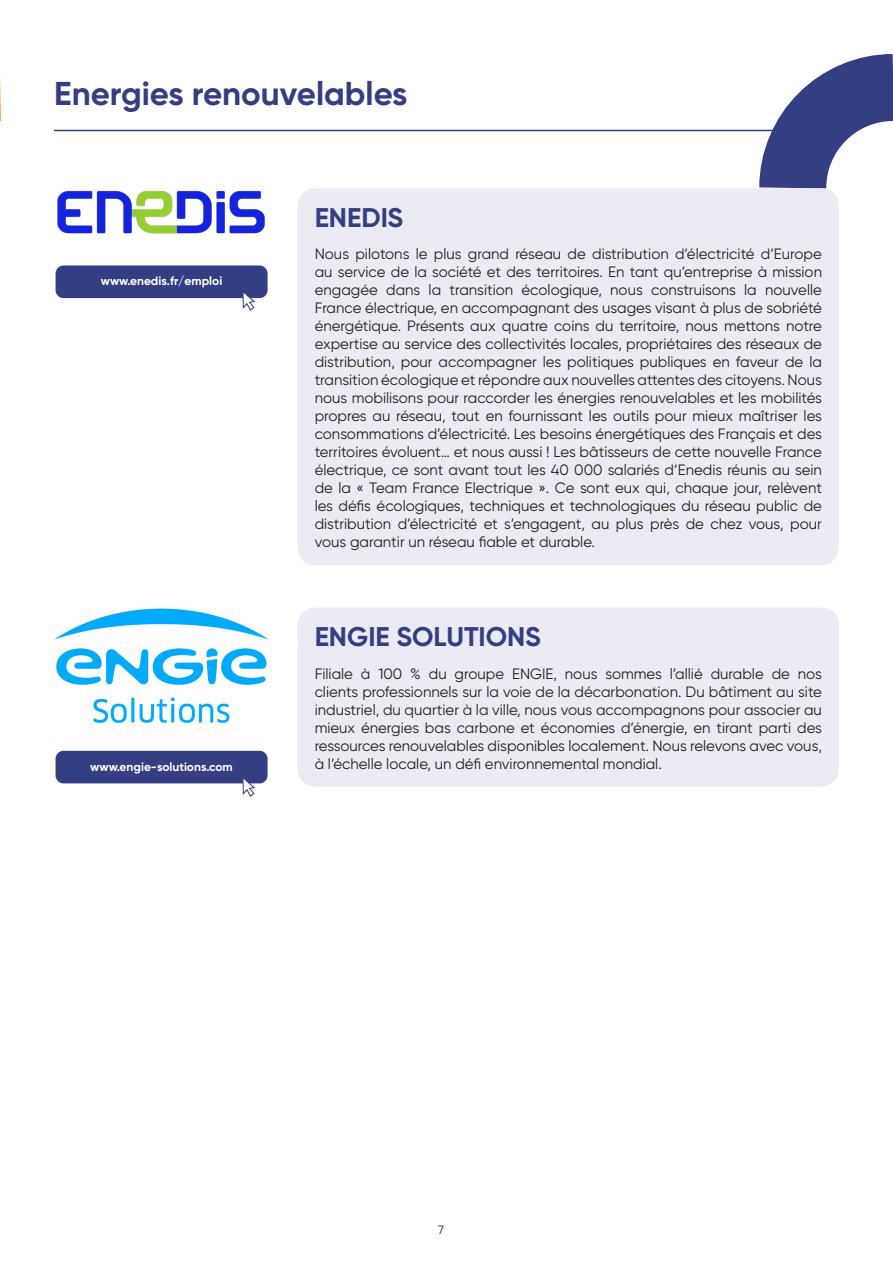
<style>
.page{position:relative;width:893px;height:1263px;background:#fff}
.page>*{position:absolute;margin:0;border:0;box-sizing:border-box;transform-origin:0 0}
.t1{font:700 33px "Gilroy";color:#333e83}
.t2{font:700 27px "Gilroy";color:#333e83}
.t3{font:15px/18px "Gilroy";color:#231f20;text-align:justify}
.t4{font:700 12px "Gilroy";color:#fff}
.t5{font:12px "Gilroy";color:#231f20}
</style>
<div class="page">
<svg style="left:0;top:77px;width:67px;height:55px"></svg>
<hr style="left:54px;top:130px;width:785px;height:1px;background:#333e83">
<svg style="left:726px;top:54px;width:167px;height:135px"></svg>
<div style="left:298px;top:188px;width:541px;height:377px;background:#ebecf3;border-radius:17px"></div>
<div style="left:55px;top:265px;width:213px;height:34px;background:#333e83;border-radius:9px"></div>
<div style="left:54px;top:264px;width:215px;height:36px;border:2px solid #fff;border-radius:9px"></div>
<svg style="left:241px;top:293px;width:15px;height:18px"></svg>
<img style="left:57px;top:191px;width:208px;height:43px">
<div style="left:298px;top:608px;width:541px;height:178px;background:#ebecf3;border-radius:17px"></div>
<div style="left:55px;top:750px;width:213px;height:34px;background:#333e83;border-radius:9px"></div>
<div style="left:54px;top:749px;width:215px;height:36px;border:2px solid #fff;border-radius:9px"></div>
<svg style="left:241px;top:779px;width:15px;height:18px"></svg>
<img style="left:54px;top:608px;width:215px;height:116px">
<p class="t1" style="left:54px;top:73px;width:355px">Energies renouvelables</p>
<p class="t4" style="left:101px;top:274px;width:123px">www.enedis.fr/emploi</p>
<p class="t2" style="left:315px;top:201px;width:90px">ENEDIS</p>
<p class="t3" style="left:315px;top:245px;width:509px">Nous pilotons le plus grand réseau de distribution d’électricité d’Europe au service de la société et des territoires. En tant qu’entreprise à mission engagée dans la transition écologique, nous construisons la nouvelle France électrique, en accompagnant des usages visant à plus de sobriété énergétique. Présents aux quatre coins du territoire, nous mettons notre expertise au service des collectivités locales, propriétaires des réseaux de distribution, pour accompagner les politiques publiques en faveur de la transition écologique et répondre aux nouvelles attentes des citoyens. Nous nous mobilisons pour raccorder les énergies renouvelables et les mobilités propres au réseau, tout en fournissant les outils pour mieux maîtriser les consommations d’électricité. Les besoins énergétiques des Français et des territoires évoluent… et nous aussi ! Les bâtisseurs de cette nouvelle France électrique, ce sont avant tout les 40 000 salariés d’Enedis réunis au sein de la « Team France Electrique ». Ce sont eux qui, chaque jour, relèvent les défis écologiques, techniques et technologiques du réseau public de distribution d’électricité et s’engagent, au plus près de chez vous, pour vous garantir un réseau fiable et durable.</p>
<p class="t2" style="left:315px;top:620px;width:228px">ENGIE SOLUTIONS</p>
<p class="t3" style="left:315px;top:664px;width:509px">Filiale à 100 % du groupe ENGIE, nous sommes l’allié durable de nos clients professionnels sur la voie de la décarbonation. Du bâtiment au site industriel, du quartier à la ville, nous vous accompagnons pour associer au mieux énergies bas carbone et économies d’énergie, en tirant parti des ressources renouvelables disponibles localement. Nous relevons avec vous,</p>
<p class="t4" style="left:90px;top:759px;width:144px">www.engie-solutions.com</p>
<p class="t3" style="left:315px;top:754px;width:349px">à l’échelle locale, un défi environnemental mondial.</p>
<p class="t5" style="left:438px;top:1222px;width:7px">7</p>
</div>
